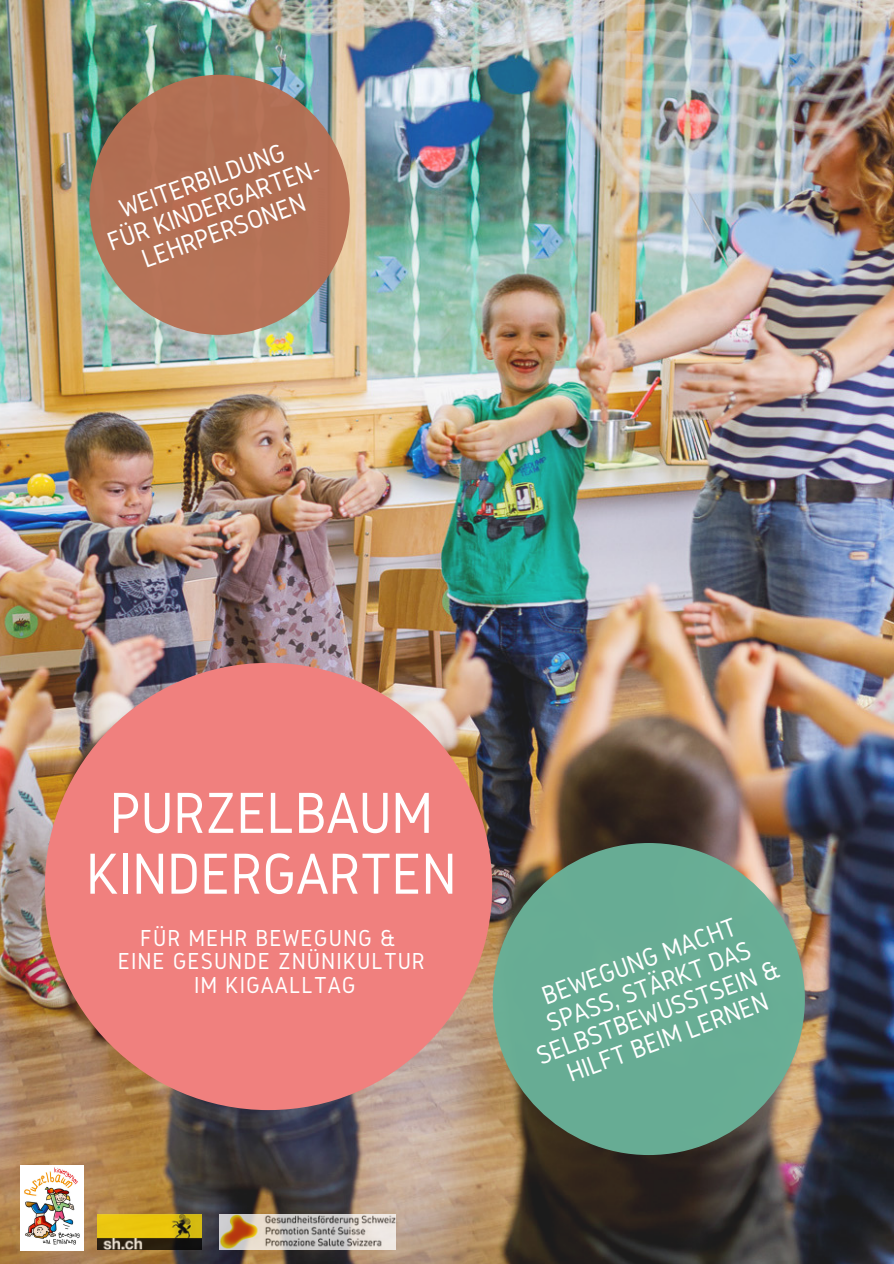
<style>
.page{position:relative;width:894px;height:1264px;background:#fff}
.page>*{position:absolute;margin:0;border:0;box-sizing:border-box;transform-origin:0 0}
.t1{font:60px "Gidole";letter-spacing:-.01em;color:#fff}
.t2{font:27px/27px "Gidole";color:#fff;text-align:center}
.t3{font:24px "Gidole";letter-spacing:.04em;color:#fff}
</style>
<div class="page">
<img style="left:0;top:0;width:893px;height:1263px">
<div style="left:45px;top:663px;width:447px;height:447px;background:#f0807e;border-radius:50%"></div>
<div style="left:89px;top:75px;width:260px;height:260px;background:#b76f53;border-radius:50%"></div>
<div style="left:492px;top:843px;width:312px;height:311px;background:#69b097;border-radius:50%"></div>
<img style="left:98px;top:1214px;width:103px;height:35px">
<img style="left:219px;top:1214px;width:176px;height:35px">
<img style="left:20px;top:1165px;width:63px;height:85px">
<p class="t2" style="left:116px;top:197px;width:175px;rotate:-20deg">WEITERBILDUNG</p>
<p class="t2" style="left:104px;top:230px;width:230px;rotate:-20deg">FÜR KINDERGARTEN-</p>
<p class="t2" style="left:138px;top:247px;width:174px;rotate:-20deg">LEHRPERSONEN</p>
<p class="t1" style="left:109px;top:779px;width:325px">PURZELBAUM</p>
<p class="t1" style="left:86px;top:840px;width:372px">KINDERGARTEN</p>
<p class="t3" style="left:140px;top:924px;width:256px">FÜR MEHR BEWEGUNG &amp;</p>
<p class="t3" style="left:118px;top:948px;width:308px">EINE GESUNDE ZNÜNIKULTUR</p>
<p class="t3" style="left:194px;top:971px;width:163px">IM KIGAALLTAG</p>
<p class="t2" style="left:514px;top:991px;width:258px;rotate:-20deg">BEWEGUNG MACHT<br>SPASS, STÄRKT DAS<br>SELBSTBEWUSSTSEIN &amp;<br>HILFT BEIM LERNEN</p>
</div>
